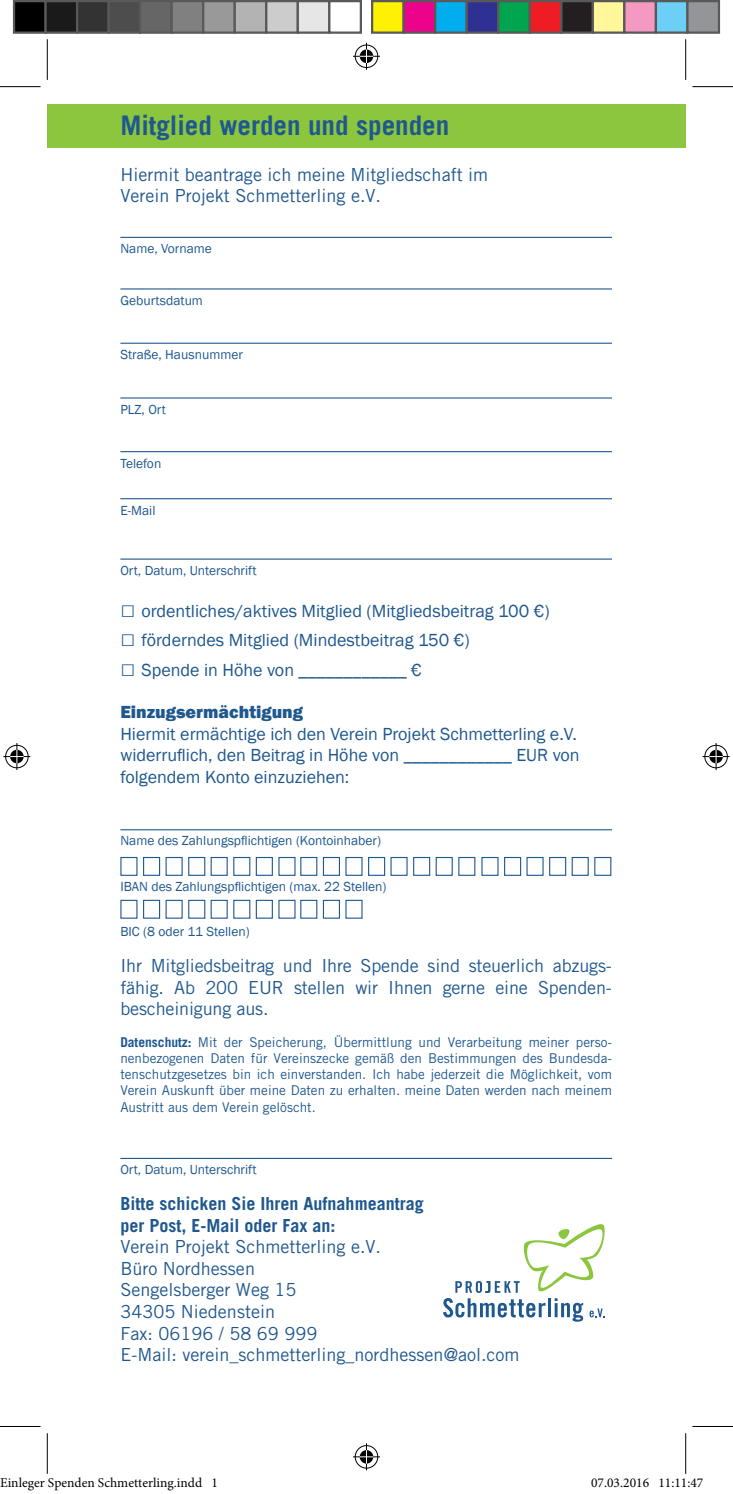
<style>
.page{position:relative;width:733px;height:1494px;background:#fff}
.page>*{position:absolute;margin:0;border:0;box-sizing:border-box;transform-origin:0 0}
.t1{font:700 27px "Trade Gothic Standard";color:#1f588f}
.t2{font:18px/21.6px "Trade Gothic Standard";color:#1f588f}
.t3{font:18px/21.6px "Franklin Gothic";color:#1f588f}
.t4{font:700 18px/21.6px "Trade Gothic Standard";color:#1f588f}
.t5{font:800 18px "Franklin Gothic";color:#1f588f}
.t6{font:13.5px/16.2px "Trade Gothic Standard";color:#1f588f;text-align:justify}
.t7{font:13.5px "Franklin Gothic";color:#1f588f}
.t8{font:13.5px "Minion Pro";color:#000}
.s1{font-size:24.75px}
.s2{font-weight:700}
</style>
<div class="page">
<svg style="left:443px;top:1224px;width:161px;height:97px"></svg>
<div style="left:47px;top:104px;width:638px;height:44px;background:#8bc63e"></div>
<hr style="left:120px;top:237px;width:491px;height:1px;background:#1f588f">
<hr style="left:120px;top:343px;width:491px;height:1px;background:#1f588f">
<hr style="left:120px;top:451px;width:491px;height:1px;background:#1f588f">
<hr style="left:120px;top:498px;width:491px;height:1px;background:#1f588f">
<hr style="left:120px;top:288px;width:491px;height:1px;background:#1f588f">
<hr style="left:120px;top:397px;width:491px;height:1px;background:#1f588f">
<hr style="left:120px;top:558px;width:491px;height:1px;background:#1f588f">
<hr style="left:120px;top:1157px;width:491px;height:2px;background:#1f588f">
<hr style="left:120px;top:829px;width:491px;height:1px;background:#1f588f">
<div style="left:300px;top:899px;width:17px;height:19px;border:1px solid #1f588f"></div>
<div style="left:210px;top:899px;width:18px;height:19px;border:1px solid #1f588f"></div>
<div style="left:256px;top:899px;width:17px;height:19px;border:1px solid #1f588f"></div>
<div style="left:143px;top:899px;width:17px;height:19px;border:1px solid #1f588f"></div>
<div style="left:323px;top:899px;width:17px;height:19px;border:1px solid #1f588f"></div>
<div style="left:233px;top:899px;width:17px;height:19px;border:1px solid #1f588f"></div>
<div style="left:188px;top:899px;width:17px;height:19px;border:1px solid #1f588f"></div>
<div style="left:120px;top:857px;width:17px;height:19px;border:1px solid #1f588f"></div>
<div style="left:300px;top:857px;width:17px;height:19px;border:1px solid #1f588f"></div>
<div style="left:210px;top:857px;width:18px;height:19px;border:1px solid #1f588f"></div>
<div style="left:390px;top:857px;width:17px;height:19px;border:1px solid #1f588f"></div>
<div style="left:526px;top:857px;width:17px;height:19px;border:1px solid #1f588f"></div>
<div style="left:165px;top:857px;width:18px;height:19px;border:1px solid #1f588f"></div>
<div style="left:345px;top:857px;width:17px;height:19px;border:1px solid #1f588f"></div>
<div style="left:481px;top:857px;width:17px;height:19px;border:1px solid #1f588f"></div>
<div style="left:256px;top:857px;width:17px;height:19px;border:1px solid #1f588f"></div>
<div style="left:435px;top:857px;width:17px;height:19px;border:1px solid #1f588f"></div>
<div style="left:571px;top:857px;width:17px;height:19px;border:1px solid #1f588f"></div>
<div style="left:143px;top:857px;width:17px;height:19px;border:1px solid #1f588f"></div>
<div style="left:323px;top:857px;width:17px;height:19px;border:1px solid #1f588f"></div>
<div style="left:233px;top:857px;width:17px;height:19px;border:1px solid #1f588f"></div>
<div style="left:413px;top:857px;width:17px;height:19px;border:1px solid #1f588f"></div>
<div style="left:549px;top:857px;width:17px;height:19px;border:1px solid #1f588f"></div>
<div style="left:188px;top:857px;width:17px;height:19px;border:1px solid #1f588f"></div>
<div style="left:368px;top:857px;width:17px;height:19px;border:1px solid #1f588f"></div>
<div style="left:504px;top:857px;width:17px;height:19px;border:1px solid #1f588f"></div>
<div style="left:278px;top:857px;width:17px;height:19px;border:1px solid #1f588f"></div>
<div style="left:458px;top:857px;width:17px;height:19px;border:1px solid #1f588f"></div>
<div style="left:594px;top:857px;width:17px;height:19px;border:1px solid #1f588f"></div>
<hr style="left:0;top:86px;width:40px;height:1px;background:#000">
<hr style="left:692px;top:86px;width:40px;height:1px;background:#000">
<hr style="left:0;top:1426px;width:40px;height:1px;background:#000">
<hr style="left:692px;top:1426px;width:40px;height:1px;background:#000">
<hr style="left:47px;top:39px;width:1px;height:41px;background:#000">
<hr style="left:47px;top:1433px;width:1px;height:40px;background:#000">
<hr style="left:685px;top:39px;width:1px;height:41px;background:#000">
<hr style="left:685px;top:1433px;width:1px;height:40px;background:#000">
<svg style="left:353px;top:43px;width:27px;height:27px"></svg>
<svg style="left:353px;top:1443px;width:27px;height:27px"></svg>
<svg style="left:3px;top:743px;width:27px;height:27px"></svg>
<svg style="left:702px;top:743px;width:27px;height:27px"></svg>
<div style="left:14px;top:1px;width:32px;height:32px;background:#000"></div>
<div style="left:13px;top:0;width:34px;height:34px;border:2px solid #595959"></div>
<div style="left:46px;top:1px;width:31px;height:32px;background:#1a1a1a"></div>
<div style="left:44px;top:0;width:34px;height:34px;border:2px solid #595959"></div>
<div style="left:77px;top:1px;width:32px;height:32px;background:#333"></div>
<div style="left:76px;top:0;width:34px;height:34px;border:2px solid #595959"></div>
<div style="left:109px;top:1px;width:31px;height:32px;background:#4d4d4d"></div>
<div style="left:107px;top:0;width:34px;height:34px;border:2px solid #595959"></div>
<div style="left:140px;top:1px;width:32px;height:32px;background:#666"></div>
<div style="left:139px;top:0;width:34px;height:34px;border:2px solid #595959"></div>
<div style="left:172px;top:1px;width:31px;height:32px;background:#808080"></div>
<div style="left:170px;top:0;width:34px;height:34px;border:2px solid #595959"></div>
<div style="left:203px;top:1px;width:32px;height:32px;background:#999"></div>
<div style="left:202px;top:0;width:34px;height:34px;border:2px solid #595959"></div>
<div style="left:235px;top:1px;width:31px;height:32px;background:#b3b3b3"></div>
<div style="left:233px;top:0;width:34px;height:34px;border:2px solid #595959"></div>
<div style="left:266px;top:1px;width:32px;height:32px;background:#ccc"></div>
<div style="left:265px;top:0;width:34px;height:34px;border:2px solid #595959"></div>
<div style="left:298px;top:1px;width:31px;height:32px;background:#e6e6e6"></div>
<div style="left:296px;top:0;width:34px;height:34px;border:2px solid #595959"></div>
<div style="left:328px;top:0;width:34px;height:34px;border:2px solid #595959"></div>
<div style="left:372px;top:1px;width:31px;height:32px;background:#fff101"></div>
<div style="left:371px;top:0;width:33px;height:34px;border:2px solid #595959"></div>
<div style="left:403px;top:1px;width:32px;height:32px;background:#ed028c"></div>
<div style="left:402px;top:0;width:34px;height:34px;border:2px solid #595959"></div>
<div style="left:435px;top:1px;width:31px;height:32px;background:#00aeef"></div>
<div style="left:434px;top:0;width:33px;height:34px;border:2px solid #595959"></div>
<div style="left:466px;top:1px;width:32px;height:32px;background:#2e3092"></div>
<div style="left:465px;top:0;width:34px;height:34px;border:2px solid #595959"></div>
<div style="left:498px;top:1px;width:31px;height:32px;background:#00a54f"></div>
<div style="left:497px;top:0;width:33px;height:34px;border:2px solid #595959"></div>
<div style="left:529px;top:1px;width:32px;height:32px;background:#ee1d23"></div>
<div style="left:528px;top:0;width:34px;height:34px;border:2px solid #595959"></div>
<div style="left:561px;top:1px;width:31px;height:32px;background:#231f20"></div>
<div style="left:560px;top:0;width:33px;height:34px;border:2px solid #595959"></div>
<div style="left:592px;top:1px;width:32px;height:32px;background:#fff79a"></div>
<div style="left:591px;top:0;width:34px;height:34px;border:2px solid #595959"></div>
<div style="left:624px;top:1px;width:31px;height:32px;background:#f499c2"></div>
<div style="left:623px;top:0;width:33px;height:34px;border:2px solid #595959"></div>
<div style="left:655px;top:1px;width:32px;height:32px;background:#6bcff6"></div>
<div style="left:654px;top:0;width:34px;height:34px;border:2px solid #595959"></div>
<div style="left:687px;top:1px;width:31px;height:32px;background:#939598"></div>
<div style="left:686px;top:0;width:33px;height:34px;border:2px solid #595959"></div>
<div style="left:591px;top:1478px;width:6px;height:9px;border:1px solid #fff;border-radius:50%"></div>
<svg style="left:592px;top:1478px;width:5px;height:9px"></svg>
<h1 class="t1" style="left:120px;top:111px;width:330px">Mitglied werden und spenden</h1>
<p class="t2" style="left:120px;top:164px;width:369px">Hiermit beantrage ich meine Mitgliedschaft im<br>Verein Projekt Schmetterling e.V.</p>
<p class="t7" style="left:120px;top:240px;width:93px">Name, Vorname</p>
<p class="t7" style="left:120px;top:292px;width:84px">Geburtsdatum</p>
<p class="t7" style="left:120px;top:346px;width:124px">Straße, Hausnummer</p>
<p class="t7" style="left:120px;top:401px;width:47px">PLZ, Ort</p>
<p class="t7" style="left:120px;top:454px;width:42px">Telefon</p>
<p class="t7" style="left:120px;top:502px;width:37px">E-Mail</p>
<p class="t7" style="left:120px;top:562px;width:138px">Ort, Datum, Unterschrift</p>
<p class="t3" style="left:120px;top:600px;width:430px"><span class="s1">□</span> ordentliches/aktives Mitglied (Mitgliedsbeitrag 100 €)</p>
<p class="t3" style="left:120px;top:630px;width:351px"><span class="s1">□</span> förderndes Mitglied (Mindestbeitrag 150 €)</p>
<p class="t3" style="left:120px;top:659px;width:303px"><span class="s1">□</span> Spende in Höhe von ____________ €</p>
<p class="t5" style="left:120px;top:700px;width:184px">Einzugsermächtigung</p>
<p class="t3" style="left:120px;top:723px;width:460px">Hiermit ermächtige ich den Verein Projekt Schmetterling e.V. widerruflich, den Beitrag in Höhe von ____________ EUR von folgendem Konto einzuziehen:</p>
<p class="t7" style="left:120px;top:832px;width:262px">Name des Zahlungspflichtigen (Kontoinhaber)</p>
<p class="t7" style="left:120px;top:878px;width:267px">IBAN des Zahlungspflichtigen (max. 22 Stellen)</p>
<p class="t7" style="left:120px;top:922px;width:131px">BIC (8 oder 11 Stellen)</p>
<p class="t2" style="left:120px;top:955px;width:493px;text-align:justify">Ihr Mitgliedsbeitrag und Ihre Spende sind steuerlich abzugs&shy;fähig. Ab 200 EUR stellen wir Ihnen gerne eine Spenden&shy;bescheinigung aus.</p>
<p class="t6" style="left:120px;top:1034px;width:493px"><span class="s2">Datenschutz:</span> Mit der Speicherung, Übermittlung und Verarbeitung meiner perso&shy;nenbezogenen Daten für Vereinszecke gemäß den Bestimmungen des Bundesda&shy;tenschutzgesetzes bin ich einverstanden. Ich habe jederzeit die Möglichkeit, vom Verein Auskunft über meine Daten zu erhalten. meine Daten werden nach meinem Austritt aus dem Verein gelöscht.</p>
<p class="t7" style="left:120px;top:1161px;width:138px">Ort, Datum, Unterschrift</p>
<p class="t4" style="left:120px;top:1193px;width:305px">Bitte schicken Sie Ihren Aufnahmeantrag per Post, E-Mail oder Fax an:</p>
<p class="t2" style="left:120px;top:1236px;width:400px">Verein Projekt Schmetterling e.V.<br>Büro Nordhessen<br>Sengelsberger Weg 15<br>34305 Niedenstein<br>Fax: 06196 / 58 69 999<br>E-Mail: verein_schmetterling_nordhessen@aol.com</p>
<p class="t8" style="left:0;top:1473px;width:219px">Einleger Spenden Schmetterling.indd 1</p>
<p class="t8" style="left:591px;top:1473px;width:114px">07.03.2016 11:11:47</p>
</div>
